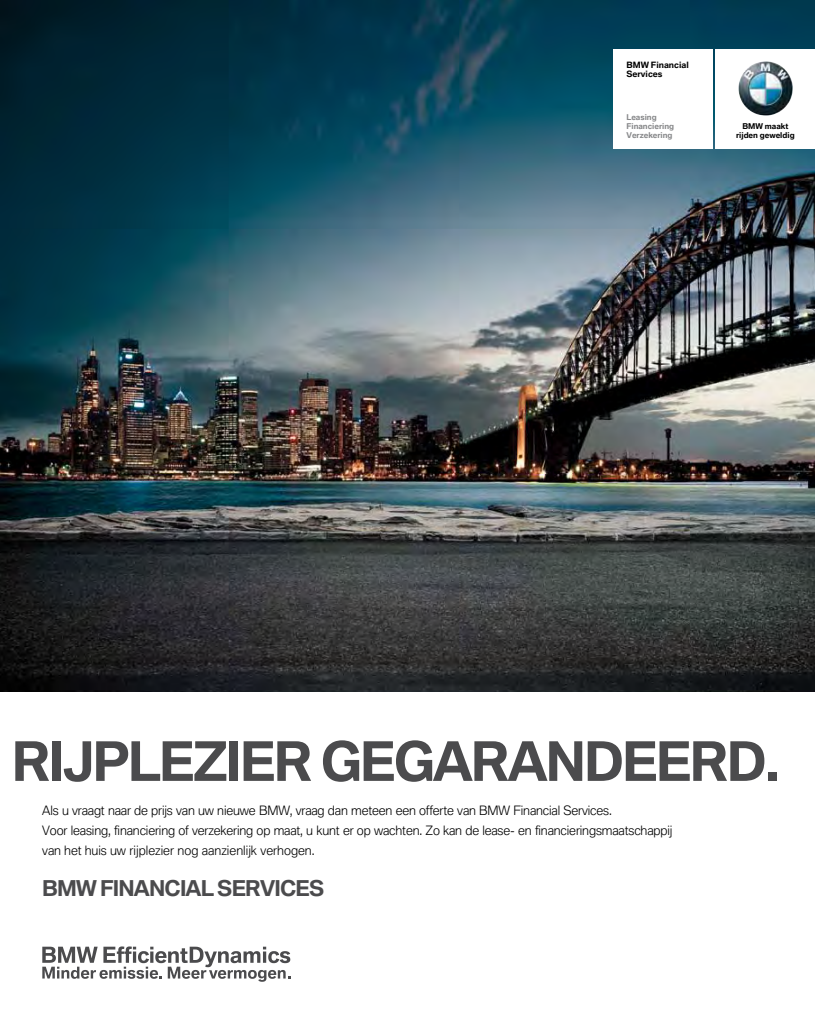
<style>
.page{position:relative;width:815px;height:1028px;background:#fff}
.page>*{position:absolute;margin:0;border:0;box-sizing:border-box;transform-origin:0 0}
.t1{font:700 52.5px "BMW";letter-spacing:-.04em;color:#4b4b4d}
.t2{font:700 21.12px "BMW";letter-spacing:-.04em;color:#4b4b4d}
.t3{font:300 12.5px/20px "BMW";letter-spacing:-.01em;color:#000}
.t4{font:700 8.38px/8.6px "BMW";color:#000}
.t5{font:700 7.75px/8.6px "BMW";color:#87888a}
.t6{font:700 7.75px/8.6px "BMW";color:#000;text-align:center}
</style>
<div class="page">
<img style="left:0;top:0;width:815px;height:691px">
<div style="left:614px;top:50px;width:99px;height:99px;background:#fff"></div>
<div style="left:716px;top:50px;width:99px;height:99px;background:#fff"></div>
<img style="left:738px;top:61px;width:55px;height:55px">
<svg style="left:42px;top:946px;width:248px;height:35px"></svg>
<p class="t4" style="left:626px;top:61px;width:64px">BMW Financial<br>Services</p>
<p class="t5" style="left:626px;top:113px;width:49px">Leasing<br>Financiering<br>Verzekering</p>
<p class="t6" style="left:736px;top:121px;width:60px">BMW maakt rijden geweldig</p>
<h1 class="t1" style="left:12px;top:727px;width:770px">RIJPLEZIER GEGARANDEERD.</h1>
<p class="t3" style="left:42px;top:799px;width:632px">Als u vraagt naar de prijs van uw nieuwe BMW, vraag dan meteen een offerte van BMW Financial Services.<br>Voor leasing, financiering of verzekering op maat, u kunt er op wachten. Zo kan de lease- en financieringsmaatschappij van het huis uw rijplezier nog aanzienlijk verhogen.</p>
<h2 class="t2" style="left:42px;top:874px;width:284px">BMW FINANCIAL SERVICES</h2>
</div>
